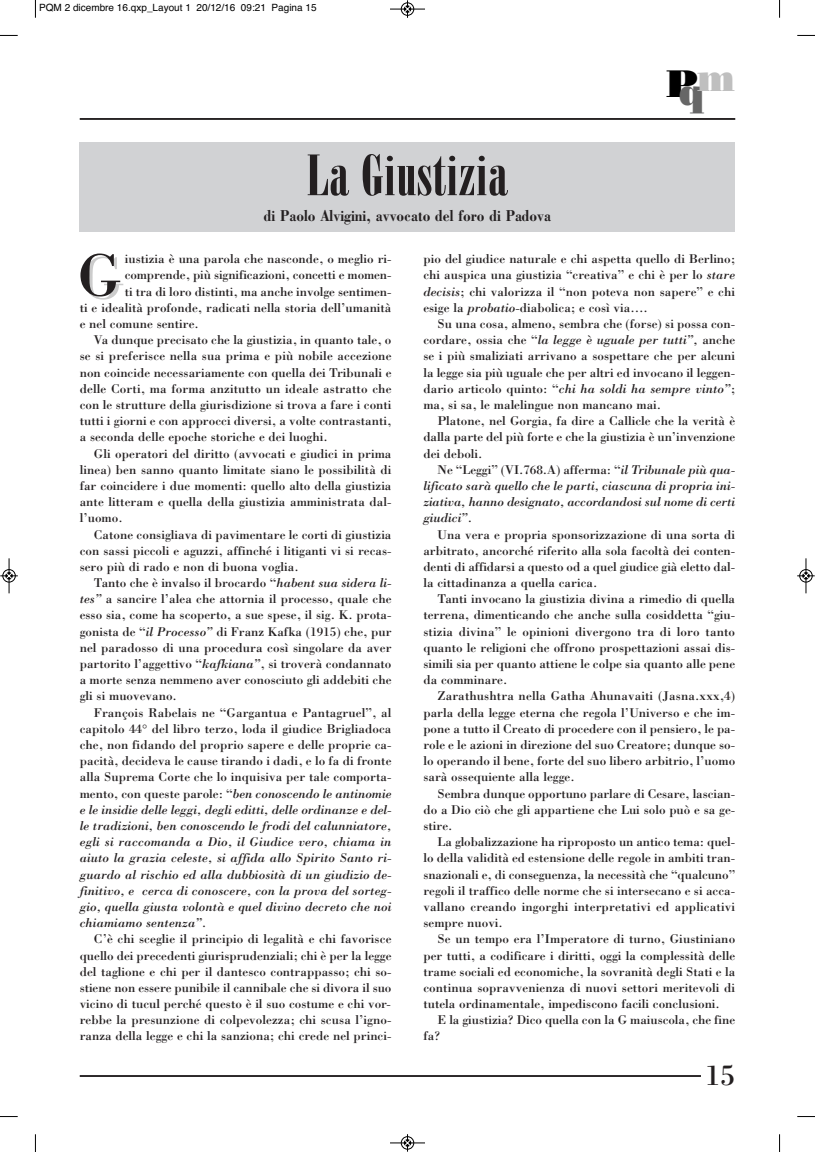
<style>
.page{position:relative;width:815px;height:1152px;background:#fff}
.page>*{position:absolute;margin:0;border:0;box-sizing:border-box;transform-origin:0 0}
.t1{font:61.62px "Bodoni";color:#231f20}
.t2{font:56.25px "Bodoni Poster Compressed";color:#231f20;scale:1.05 1}
.t3{font:38.38px "Bodoni Poster";color:#000}
.t4{font:30px "Bodoni";color:#231f20}
.t5{font:700 16.25px "Bodoni";color:#231f20;scale:.85 1}
.t6{font:13.12px/16.1px "Bodoni";color:#231f20;text-align:justify}
.t7{font:italic 13.12px/16.1px "Bodoni";letter-spacing:.005em;color:#231f20;text-align:justify}
.t8{font:10px "Helvetica";color:#000}
.s1{color:#666}
.s2{color:#bfbfbf}
.s3{font-style:italic}
.s4{font-style:normal}
</style>
<div class="page">
<hr style="left:80px;top:118px;width:655px;height:2px;background:#231f20">
<hr style="left:80px;top:1075px;width:621px;height:2px;background:#231f20">
<div style="left:80px;top:142px;width:655px;height:89px;background:#d1d2d4"></div>
<svg style="left:35px;top:0;width:1px;height:18px"></svg>
<svg style="left:0;top:35px;width:18px;height:1px"></svg>
<svg style="left:779px;top:0;width:1px;height:18px"></svg>
<svg style="left:797px;top:35px;width:18px;height:1px"></svg>
<svg style="left:35px;top:1134px;width:1px;height:18px"></svg>
<svg style="left:0;top:1116px;width:18px;height:1px"></svg>
<svg style="left:779px;top:1134px;width:1px;height:18px"></svg>
<svg style="left:797px;top:1116px;width:18px;height:1px"></svg>
<div style="left:401px;top:2px;width:13px;height:14px;border:1px solid #fff;border-radius:50%"></div>
<hr style="left:390px;top:9px;width:35px;height:1px;background:#000">
<div style="left:401px;top:3px;width:13px;height:12px;border:1px solid #000;border-radius:50%"></div>
<svg style="left:404px;top:0;width:7px;height:18px"></svg>
<hr style="left:390px;top:1142px;width:35px;height:1px;background:#000">
<div style="left:401px;top:1136px;width:13px;height:13px;border:1px solid #000;border-radius:50%"></div>
<svg style="left:404px;top:1134px;width:7px;height:17px"></svg>
<div style="left:2px;top:569px;width:14px;height:13px;border:1px solid #fff;border-radius:50%"></div>
<hr style="left:9px;top:558px;width:1px;height:35px;background:#000">
<div style="left:3px;top:569px;width:12px;height:13px;border:1px solid #000;border-radius:50%"></div>
<svg style="left:0;top:572px;width:18px;height:7px"></svg>
<div style="left:799px;top:569px;width:14px;height:13px;border:1px solid #fff;border-radius:50%"></div>
<hr style="left:806px;top:558px;width:1px;height:35px;background:#000">
<div style="left:800px;top:569px;width:12px;height:13px;border:1px solid #000;border-radius:50%"></div>
<svg style="left:797px;top:572px;width:18px;height:7px"></svg>
<p class="t8" style="left:39px;top:2px;width:279px">PQM 2 dicembre 16.qxp_Layout 1 20/12/16 09:21 Pagina 15</p>
<h2 class="t2" style="left:307px;top:154px;width:193px">La Giustizia</h2>
<p class="t5" style="left:264px;top:205px;width:339px">di Paolo Alvigini, avvocato del foro di Padova</p>
<h3 class="t3" style="left:666px;top:61px;width:70px">P<span class="s1">q</span><span class="s2">m</span></h3>
<h1 class="t1" style="left:77px;top:238px;width:46px">G</h1>
<p class="t6" style="left:125px;top:251px;width:268px">iustizia è una parola che nasconde, o meglio ri-</p>
<p class="t6" style="left:125px;top:267px;width:268px">comprende, più significazioni, concetti e momen-</p>
<p class="t6" style="left:125px;top:283px;width:268px">ti tra di loro distinti, ma anche involge sentimen-</p>
<p class="t6" style="left:80px;top:299px;width:313px">ti e idealità profonde, radicati nella storia dell’umanità</p>
<p class="t6" style="left:80px;top:315px;width:121px">e nel comune sentire.</p>
<p class="t6" style="left:94px;top:331px;width:299px">Va dunque precisato che la giustizia, in quanto tale, o</p>
<p class="t6" style="left:80px;top:348px;width:313px">se si preferisce nella sua prima e più nobile accezione</p>
<p class="t6" style="left:80px;top:364px;width:313px">non coincide necessariamente con quella dei Tribunali e</p>
<p class="t6" style="left:80px;top:380px;width:313px">delle Corti, ma forma anzitutto un ideale astratto che</p>
<p class="t6" style="left:80px;top:396px;width:313px">con le strutture della giurisdizione si trova a fare i conti</p>
<p class="t6" style="left:80px;top:412px;width:313px">tutti i giorni e con approcci diversi, a volte contrastanti,</p>
<p class="t6" style="left:80px;top:429px;width:250px">a seconda delle epoche storiche e dei luoghi.</p>
<p class="t6" style="left:94px;top:445px;width:299px">Gli operatori del diritto (avvocati e giudici in prima</p>
<p class="t6" style="left:80px;top:461px;width:313px">linea) ben sanno quanto limitate siano le possibilità di</p>
<p class="t6" style="left:80px;top:477px;width:313px">far coincidere i due momenti: quello alto della giustizia</p>
<p class="t6" style="left:80px;top:493px;width:313px">ante litteram e quella della giustizia amministrata dal-</p>
<p class="t6" style="left:80px;top:510px;width:45px">l’uomo.</p>
<p class="t6" style="left:94px;top:526px;width:299px">Catone consigliava di pavimentare le corti di giustizia</p>
<p class="t6" style="left:80px;top:542px;width:313px">con sassi piccoli e aguzzi, affinché i litiganti vi si recas-</p>
<p class="t6" style="left:80px;top:558px;width:221px">sero più di rado e non di buona voglia.</p>
<p class="t6" style="left:94px;top:574px;width:299px">Tanto che è invalso il brocardo “<span class="s3">habent sua sidera li-</span></p>
<p class="t6" style="left:80px;top:590px;width:313px"><span class="s3">tes”</span> a sancire l’alea che attornia il processo, quale che</p>
<p class="t6" style="left:80px;top:607px;width:313px">esso sia, come ha scoperto, a sue spese, il sig. K. prota-</p>
<p class="t6" style="left:80px;top:623px;width:313px">gonista de “<span class="s3">il Processo”</span> di Franz Kafka (1915) che, pur</p>
<p class="t6" style="left:80px;top:639px;width:313px">nel paradosso di una procedura così singolare da aver</p>
<p class="t6" style="left:80px;top:655px;width:313px">partorito l’aggettivo “<span class="s3">kafkiana”</span>, si troverà condannato</p>
<p class="t6" style="left:80px;top:671px;width:313px">a morte senza nemmeno aver conosciuto gli addebiti che</p>
<p class="t6" style="left:80px;top:688px;width:99px">gli si muovevano.</p>
<p class="t6" style="left:94px;top:704px;width:299px">François Rabelais ne “Gargantua e Pantagruel”, al</p>
<p class="t6" style="left:80px;top:720px;width:313px">capitolo 44° del libro terzo, loda il giudice Brigliadoca</p>
<p class="t6" style="left:80px;top:736px;width:313px">che, non fidando del proprio sapere e delle proprie ca-</p>
<p class="t6" style="left:80px;top:752px;width:313px">pacità, decideva le cause tirando i dadi, e lo fa di fronte</p>
<p class="t6" style="left:80px;top:769px;width:313px">alla Suprema Corte che lo inquisiva per tale comporta-</p>
<p class="t7" style="left:80px;top:785px;width:313px"><span class="s4">mento, con queste parole: “</span>ben conoscendo le antinomie</p>
<p class="t7" style="left:80px;top:801px;width:313px">e le insidie delle leggi, degli editti, delle ordinanze e del-</p>
<p class="t7" style="left:80px;top:817px;width:313px">le tradizioni, ben conoscendo le frodi del calunniatore,</p>
<p class="t7" style="left:80px;top:833px;width:313px">egli si raccomanda a Dio, il Giudice vero, chiama in</p>
<p class="t7" style="left:80px;top:849px;width:313px">aiuto la grazia celeste, si affida allo Spirito Santo ri-</p>
<p class="t7" style="left:80px;top:866px;width:313px">guardo al rischio ed alla dubbiosità di un giudizio de-</p>
<p class="t7" style="left:80px;top:882px;width:313px">finitivo, e cerca di conoscere, con la prova del sorteg-</p>
<p class="t7" style="left:80px;top:898px;width:313px">gio, quella giusta volontà e quel divino decreto che noi</p>
<p class="t7" style="left:80px;top:914px;width:128px">chiamiamo sentenza”.</p>
<p class="t6" style="left:80px;top:930px;width:313px;text-indent:14px">C’è chi sceglie il principio di legalità e chi favorisce quello dei precedenti giurisprudenziali; chi è per la legge del taglione e chi per il dantesco contrappasso; chi so&shy;stiene non essere punibile il cannibale che si divora il suo vicino di tucul perché questo è il suo costume e chi vor&shy;rebbe la presunzione di colpevolezza; chi scusa l’igno&shy;ranza della legge e chi la sanziona; chi crede nel princi-</p>
<p class="t6" style="left:423px;top:251px;width:313px">pio del giudice naturale e chi aspetta quello di Berlino; chi auspica una giustizia “creativa” e chi è per lo <span class="s3">stare decisis</span>; chi valorizza il “non poteva non sapere” e chi esige la <span class="s3">probatio</span>-diabolica; e così via….</p>
<p class="t6" style="left:423px;top:315px;width:313px;text-indent:14px">Su una cosa, almeno, sembra che (forse) si possa con&shy;cordare, ossia che “<span class="s3">la legge è uguale per tutti”,</span> anche se i più smaliziati arrivano a sospettare che per alcuni la legge sia più uguale che per altri ed invocano il leggen&shy;dario articolo quinto: “<span class="s3">chi ha soldi ha sempre vinto”</span>; ma, si sa, le malelingue non mancano mai.</p>
<p class="t6" style="left:423px;top:412px;width:313px;text-indent:14px">Platone, nel Gorgia, fa dire a Callicle che la verità è dalla parte del più forte e che la giustizia è un’invenzione dei deboli.</p>
<p class="t7" style="left:423px;top:461px;width:313px;text-indent:14px"><span class="s4">Ne “Leggi” (VI.768.A) afferma: “</span>il Tribunale più qua&shy;lificato sarà quello che le parti, ciascuna di propria ini&shy;ziativa, hanno designato, accordandosi sul nome di certi giudici”<span class="s4">.</span></p>
<p class="t6" style="left:423px;top:526px;width:313px;text-indent:14px">Una vera e propria sponsorizzazione di una sorta di arbitrato, ancorché riferito alla sola facoltà dei conten&shy;denti di affidarsi a questo od a quel giudice già eletto dal&shy;la cittadinanza a quella carica.</p>
<p class="t6" style="left:423px;top:590px;width:313px;text-indent:14px">Tanti invocano la giustizia divina a rimedio di quella terrena, dimenticando che anche sulla cosiddetta “giu&shy;stizia divina” le opinioni divergono tra di loro tanto quanto le religioni che offrono prospettazioni assai dis&shy;simili sia per quanto attiene le colpe sia quanto alle pene da comminare.</p>
<p class="t6" style="left:423px;top:688px;width:313px;text-indent:14px">Zarathushtra nella Gatha Ahunavaiti (Jasna.xxx,4) parla della legge eterna che regola l’Universo e che im&shy;pone a tutto il Creato di procedere con il pensiero, le pa&shy;role e le azioni in direzione del suo Creatore; dunque so&shy;lo operando il bene, forte del suo libero arbitrio, l’uomo sarà ossequiente alla legge.</p>
<p class="t6" style="left:423px;top:785px;width:313px;text-indent:14px">Sembra dunque opportuno parlare di Cesare, lascian&shy;do a Dio ciò che gli appartiene che Lui solo può e sa ge&shy;stire.</p>
<p class="t6" style="left:423px;top:833px;width:313px;text-indent:14px">La globalizzazione ha riproposto un antico tema: quel&shy;lo della validità ed estensione delle regole in ambiti tran&shy;snazionali e, di conseguenza, la necessità che “qualcuno” regoli il traffico delle norme che si intersecano e si acca&shy;vallano creando ingorghi interpretativi ed applicativi sempre nuovi.</p>
<p class="t6" style="left:423px;top:930px;width:313px;text-indent:14px">Se un tempo era l’Imperatore di turno, Giustiniano per tutti, a codificare i diritti, oggi la complessità delle trame sociali ed economiche, la sovranità degli Stati e la continua sopravvenienza di nuovi settori meritevoli di tutela ordinamentale, impediscono facili conclusioni.</p>
<p class="t6" style="left:423px;top:1011px;width:313px;text-indent:14px">E la giustizia? Dico quella con la G maiuscola, che fine fa?</p>
<h3 class="t4" style="left:705px;top:1057px;width:31px">15</h3>
</div>
